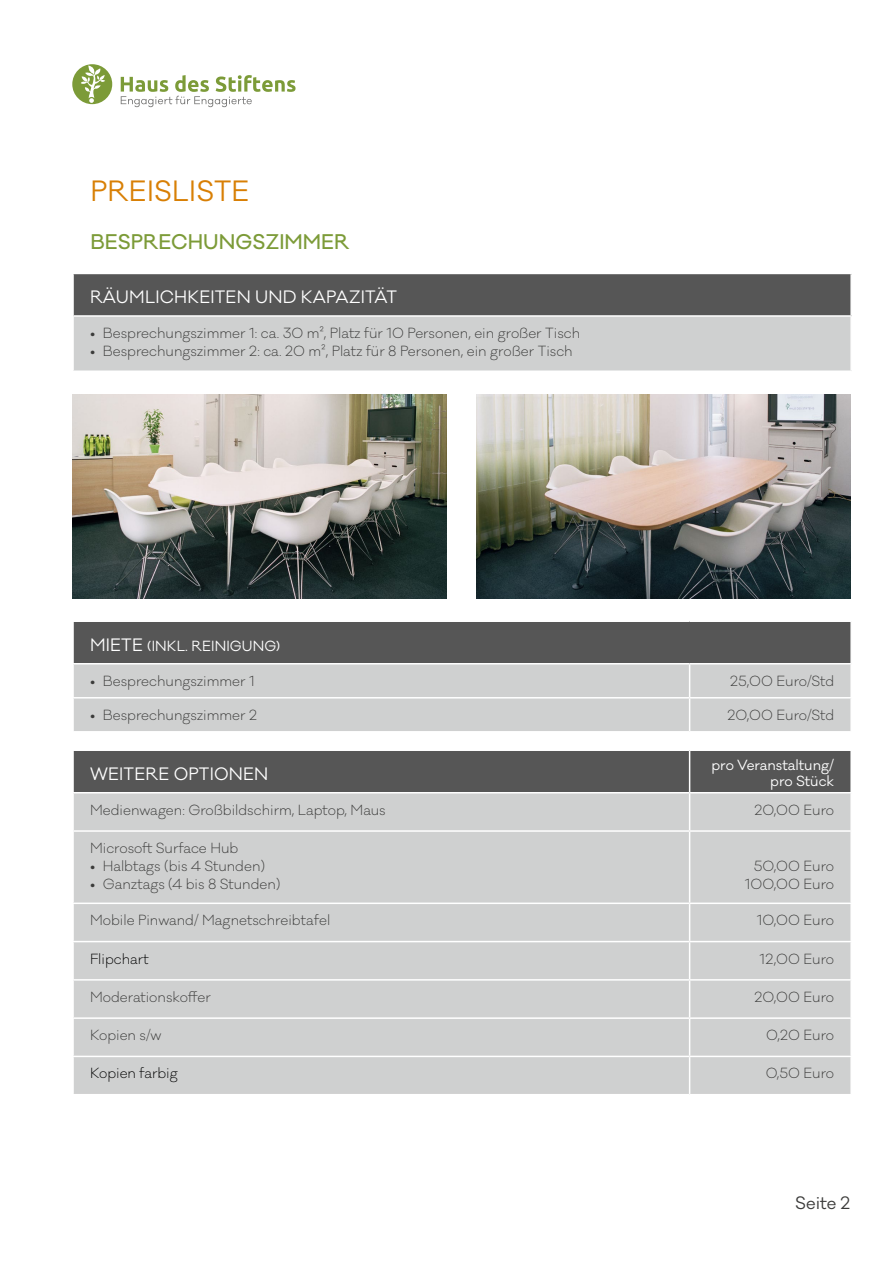
<style>
.page{position:relative;width:893px;height:1263px;background:#fff}
.page>*{position:absolute;margin:0;border:0;box-sizing:border-box;transform-origin:0 0}
.t1{font:27px "Galano Classic";letter-spacing:.01em;color:#d87f05}
.t2{font:500 19.5px "Galano Classic";color:#7c9b38}
.t3{font:16.5px "Galano Classic";letter-spacing:.01em;color:#fff}
.t4{font:16.5px "Galano Classic";color:#3b3b3a}
.t5{font:300 13.5px/18px "Galano Classic";color:#3b3b3a;text-align:right}
.t6{font:13.5px/16.2px "Galano Classic";color:#fff;text-align:right}
.t7{font:300 13.5px "Galano Classic";color:#000}
.s1{font-size:16.5px}
</style>
<div class="page">
<div style="left:73px;top:273px;width:778px;height:43px;background:#565656"></div>
<div style="left:73px;top:316px;width:778px;height:55px;background:#cfd0d0"></div>
<hr style="left:72px;top:273px;width:780px;height:1px;background:#fff">
<hr style="left:72px;top:274px;width:2px;height:41px;background:#fff">
<hr style="left:850px;top:274px;width:2px;height:41px;background:#fff">
<hr style="left:72px;top:315px;width:780px;height:2px;background:#fff">
<hr style="left:72px;top:317px;width:2px;height:53px;background:#fff">
<hr style="left:850px;top:317px;width:2px;height:53px;background:#fff">
<hr style="left:72px;top:370px;width:780px;height:2px;background:#fff">
<div style="left:73px;top:621px;width:778px;height:43px;background:#565656"></div>
<div style="left:74px;top:664px;width:776px;height:67px;background:#cfd0d0"></div>
<hr style="left:72px;top:620px;width:618px;height:2px;background:#fff">
<hr style="left:72px;top:622px;width:2px;height:41px;background:#fff">
<hr style="left:690px;top:620px;width:162px;height:2px;background:#fff">
<hr style="left:850px;top:622px;width:2px;height:41px;background:#fff">
<hr style="left:72px;top:663px;width:618px;height:1px;background:#fff">
<hr style="left:690px;top:663px;width:162px;height:1px;background:#fff">
<hr style="left:689px;top:664px;width:1px;height:33px;background:#fff">
<hr style="left:72px;top:697px;width:618px;height:1px;background:#fff">
<hr style="left:690px;top:697px;width:162px;height:1px;background:#fff">
<hr style="left:689px;top:698px;width:1px;height:33px;background:#fff">
<div style="left:74px;top:751px;width:776px;height:41px;background:#565656"></div>
<div style="left:74px;top:793px;width:776px;height:301px;background:#cfd0d0"></div>
<hr style="left:689px;top:751px;width:1px;height:41px;background:#fff">
<hr style="left:689px;top:793px;width:1px;height:37px;background:#fff">
<hr style="left:72px;top:830px;width:618px;height:2px;background:#fff">
<hr style="left:690px;top:830px;width:162px;height:2px;background:#fff">
<hr style="left:689px;top:832px;width:1px;height:70px;background:#fff">
<hr style="left:72px;top:902px;width:618px;height:2px;background:#fff">
<hr style="left:690px;top:902px;width:162px;height:2px;background:#fff">
<hr style="left:689px;top:904px;width:1px;height:37px;background:#fff">
<hr style="left:72px;top:941px;width:618px;height:1px;background:#fff">
<hr style="left:690px;top:941px;width:162px;height:1px;background:#fff">
<hr style="left:689px;top:942px;width:1px;height:37px;background:#fff">
<hr style="left:72px;top:979px;width:618px;height:1px;background:#fff">
<hr style="left:690px;top:979px;width:162px;height:1px;background:#fff">
<hr style="left:689px;top:980px;width:1px;height:37px;background:#fff">
<hr style="left:72px;top:1017px;width:618px;height:2px;background:#fff">
<hr style="left:690px;top:1017px;width:162px;height:2px;background:#fff">
<hr style="left:689px;top:1019px;width:1px;height:37px;background:#fff">
<hr style="left:72px;top:1056px;width:618px;height:1px;background:#fff">
<hr style="left:690px;top:1056px;width:162px;height:1px;background:#fff">
<hr style="left:689px;top:1057px;width:1px;height:37px;background:#fff">
<img style="left:72px;top:394px;width:374px;height:204px">
<img style="left:476px;top:394px;width:374px;height:204px">
<svg style="left:121px;top:75px;width:175px;height:32px"></svg>
<svg style="left:72px;top:64px;width:40px;height:40px"></svg>
<h1 class="t1" style="left:90px;top:173px;width:160px">PREISLISTE</h1>
<h2 class="t2" style="left:90px;top:229px;width:261px">BESPRECHUNGSZIMMER</h2>
<p class="t3" style="left:90px;top:286px;width:308px">RÄUMLICHKEITEN UND KAPAZITÄT</p>
<p class="t5" style="left:90px;top:324px;width:492px">• Besprechungszimmer 1: ca. 30 m², Platz für 10 Personen, ein großer Tisch</p>
<p class="t5" style="left:90px;top:342px;width:484px">• Besprechungszimmer 2: ca. 20 m², Platz für 8 Personen, ein großer Tisch</p>
<p class="t6" style="left:90px;top:638px;width:192px"><span class="s1">MIETE</span> (INKL. REINIGUNG)</p>
<p class="t5" style="left:90px;top:672px;width:166px">• Besprechungszimmer 1</p>
<p class="t5" style="left:730px;top:672px;width:105px">25,00 Euro/Std</p>
<p class="t5" style="left:90px;top:706px;width:169px">• Besprechungszimmer 2</p>
<p class="t5" style="left:727px;top:706px;width:108px">20,00 Euro/Std</p>
<p class="t3" style="left:90px;top:763px;width:180px">WEITERE OPTIONEN</p>
<p class="t6" style="left:711px;top:757px;width:124px">pro Veranstaltung/ pro Stück</p>
<p class="t5" style="left:90px;top:801px;width:297px">Medienwagen: Großbildschirm, Laptop, Maus</p>
<p class="t5" style="left:754px;top:801px;width:81px">20,00 Euro</p>
<p class="t5" style="left:90px;top:839px;width:150px">Microsoft Surface Hub</p>
<p class="t5" style="left:90px;top:857px;width:177px">• Halbtags (bis 4 Stunden)</p>
<p class="t5" style="left:90px;top:875px;width:192px">• Ganztags (4 bis 8 Stunden)</p>
<p class="t5" style="left:745px;top:857px;width:91px">50,00 Euro<br>100,00 Euro</p>
<p class="t5" style="left:90px;top:911px;width:242px">Mobile Pinwand/ Magnetschreibtafel</p>
<p class="t5" style="left:757px;top:911px;width:79px">10,00 Euro</p>
<p class="t7" style="left:90px;top:950px;width:60px">Flipchart</p>
<p class="t5" style="left:760px;top:950px;width:76px">12,00 Euro</p>
<p class="t5" style="left:90px;top:988px;width:122px">Moderationskoffer</p>
<p class="t5" style="left:754px;top:988px;width:81px">20,00 Euro</p>
<p class="t5" style="left:90px;top:1026px;width:73px">Kopien s/w</p>
<p class="t5" style="left:766px;top:1026px;width:69px">0,20 Euro</p>
<p class="t7" style="left:90px;top:1065px;width:89px">Kopien farbig</p>
<p class="t5" style="left:766px;top:1065px;width:70px">0,50 Euro</p>
<p class="t4" style="left:795px;top:1192px;width:57px">Seite 2</p>
</div>
